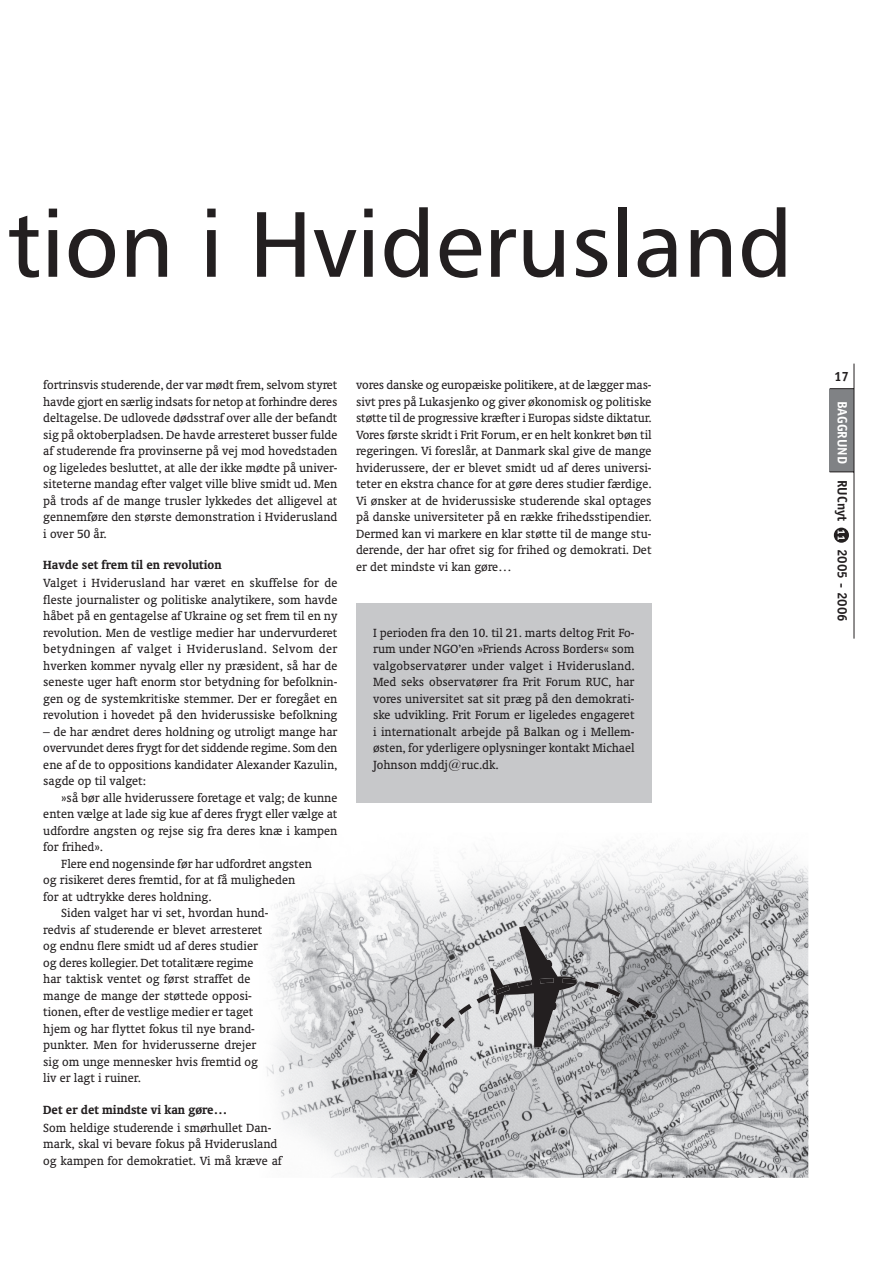
<style>
.page{position:relative;width:893px;height:1263px;background:#fff}
.page>*{position:absolute;margin:0;border:0;box-sizing:border-box;transform-origin:0 0}
.t1{font:93px "Humanist 777 BT Roman B";color:#231f20}
.t2{font:13.5px/16.5px "Oranda BT";color:#231f20;text-align:justify}
.t3{font:700 13.5px "Oranda BT";color:#231f20}
.t4{font:700 13.5px "Officina Sans";color:#231f20}
.s1{color:#fff}
.s2{font-size:10.5px;color:#fff}
</style>
<div class="page">
<div style="left:833px;top:528px;width:16px;height:15px;background:#231f20;border-radius:50%"></div>
<div style="left:829px;top:389px;width:24px;height:83px;background:#808285"></div>
<hr style="left:853px;top:364px;width:1px;height:275px;background:#231f20">
<svg style="left:829px;top:388px;width:24px;height:1px"></svg>
<svg style="left:829px;top:472px;width:24px;height:1px"></svg>
<img style="left:266px;top:846px;width:542px;height:332px">
<div style="left:356px;top:603px;width:295px;height:200px;background:#c7c8ca"></div>
<img style="left:417px;top:994px;width:73px;height:16px">
<img style="left:584px;top:981px;width:56px;height:27px">
<img style="left:411px;top:1010px;width:242px;height:66px">
<img style="left:490px;top:926px;width:88px;height:122px">
<img style="left:517px;top:978px;width:59px;height:9px">
<img style="left:496px;top:986px;width:14px;height:8px">
<h1 class="t1" style="left:7px;top:207px;width:787px">tion i Hviderusland</h1>
<p class="t2" style="left:43px;top:378px;width:296px">fortrinsvis studerende, der var mødt frem, selvom styret havde gjort en særlig indsats for netop at forhindre deres deltagelse. De udlovede dødsstraf over alle der befandt sig på oktoberpladsen. De havde arresteret busser fulde af studerende fra provinserne på vej mod hovedstaden og ligeledes besluttet, at alle der ikke mødte på univer&shy;siteterne mandag efter valget ville blive smidt ud. Men på trods af de mange trusler lykkedes det alligevel at gennemføre den største demonstration i Hviderusland i over 50 år.</p>
<p class="t3" style="left:43px;top:560px;width:180px">Havde set frem til en revolution</p>
<p class="t2" style="left:43px;top:576px;width:296px">Valget i Hviderusland har været en skuffelse for de fleste journalister og politiske analytikere, som havde håbet på en gentagelse af Ukraine og set frem til en ny revolution. Men de vestlige medier har undervurderet betydningen af valget i Hviderusland. Selvom der hverken kommer nyvalg eller ny præsident, så har de seneste uger haft enorm stor betydning for befolknin&shy;gen og de systemkritiske stemmer. Der er foregået en revolution i hovedet på den hviderussiske befolkning</p>
<p class="t2" style="left:43px;top:724px;width:296px">– de har ændret deres holdning og utroligt mange har overvundet deres frygt for det siddende regime. Som den ene af de to oppositions kandidater Alexander Kazulin, sagde op til valget:</p>
<p class="t2" style="left:61px;top:790px;width:278px">»så bør alle hviderussere foretage et valg; de kunne</p>
<p class="t2" style="left:43px;top:807px;width:296px">enten vælge at lade sig kue af deres frygt eller vælge at</p>
<p class="t2" style="left:43px;top:823px;width:295px">udfordre angsten og rejse sig fra deres knæ i kampen</p>
<p class="t2" style="left:43px;top:840px;width:61px">for frihed».</p>
<p class="t2" style="left:61px;top:856px;width:252px">Flere end nogensinde før har udfordret angsten</p>
<p class="t2" style="left:43px;top:873px;width:254px">og risikeret deres fremtid, for at få muligheden</p>
<p class="t2" style="left:43px;top:889px;width:170px">for at udtrykke deres holdning.</p>
<p class="t2" style="left:61px;top:906px;width:208px">Siden valget har vi set, hvordan hund-</p>
<p class="t2" style="left:43px;top:922px;width:220px">redvis af studerende er blevet arresteret</p>
<p class="t2" style="left:43px;top:939px;width:216px">og endnu flere smidt ud af deres studier</p>
<p class="t2" style="left:43px;top:955px;width:212px">og deres kollegier. Det totalitære regime</p>
<p class="t2" style="left:43px;top:972px;width:209px">har taktisk ventet og først straffet de</p>
<p class="t2" style="left:43px;top:988px;width:210px">mange de mange der støttede opposi-</p>
<p class="t2" style="left:43px;top:1005px;width:212px">tionen, efter de vestlige medier er taget</p>
<p class="t2" style="left:43px;top:1021px;width:213px">hjem og har flyttet fokus til nye brand-</p>
<p class="t2" style="left:43px;top:1038px;width:215px">punkter. Men for hviderusserne drejer</p>
<p class="t2" style="left:43px;top:1054px;width:216px">sig om unge mennesker hvis fremtid og</p>
<p class="t2" style="left:43px;top:1071px;width:99px">liv er lagt i ruiner.</p>
<p class="t3" style="left:43px;top:1104px;width:185px">Det er det mindste vi kan gøre…</p>
<p class="t2" style="left:43px;top:1120px;width:240px;text-align:left">Som heldige studerende i smørhullet Dan&shy;mark, skal vi bevare fokus på Hviderusland og kampen for demokratiet. Vi må kræve af</p>
<p class="t2" style="left:356px;top:378px;width:297px">vores danske og europæiske politikere, at de lægger mas&shy;sivt pres på Lukasjenko og giver økonomisk og politiske støtte til de progressive kræfter i Europas sidste diktatur.<br>Vores første skridt i Frit Forum, er en helt konkret bøn til regeringen. Vi foreslår, at Danmark skal give de mange hviderussere, der er blevet smidt ud af deres universi&shy;teter en ekstra chance for at gøre deres studier færdige.<br>Vi ønsker at de hviderussiske studerende skal optages på danske universiteter på en række frihedsstipendier.<br>Dermed kan vi markere en klar støtte til de mange stu&shy;derende, der har ofret sig for frihed og demokrati. Det er det mindste vi kan gøre…</p>
<p class="t2" style="left:373px;top:625px;width:263px">I perioden fra den 10. til 21. marts deltog Frit Fo&shy;rum under NGO’en »Friends Across Borders« som valgobservatører under valget i Hviderusland.<br>Med seks observatører fra Frit Forum RUC, har vores universitet sat sit præg på den demokrati&shy;ske udvikling. Frit Forum er ligeledes engageret i internationalt arbejde på Balkan og i Mellem&shy;østen, for yderligere oplysninger kontakt Michael Johnson mddj@ruc.dk.</p>
<p class="t4" style="left:834px;top:371px;width:17px">17</p>
<p class="t4" style="left:847px;top:400px;width:223px;rotate:90deg"><span class="s1">BAGGRUND</span> RUCnyt <span class="s2">11</span> 2005 - 2006</p>
</div>
